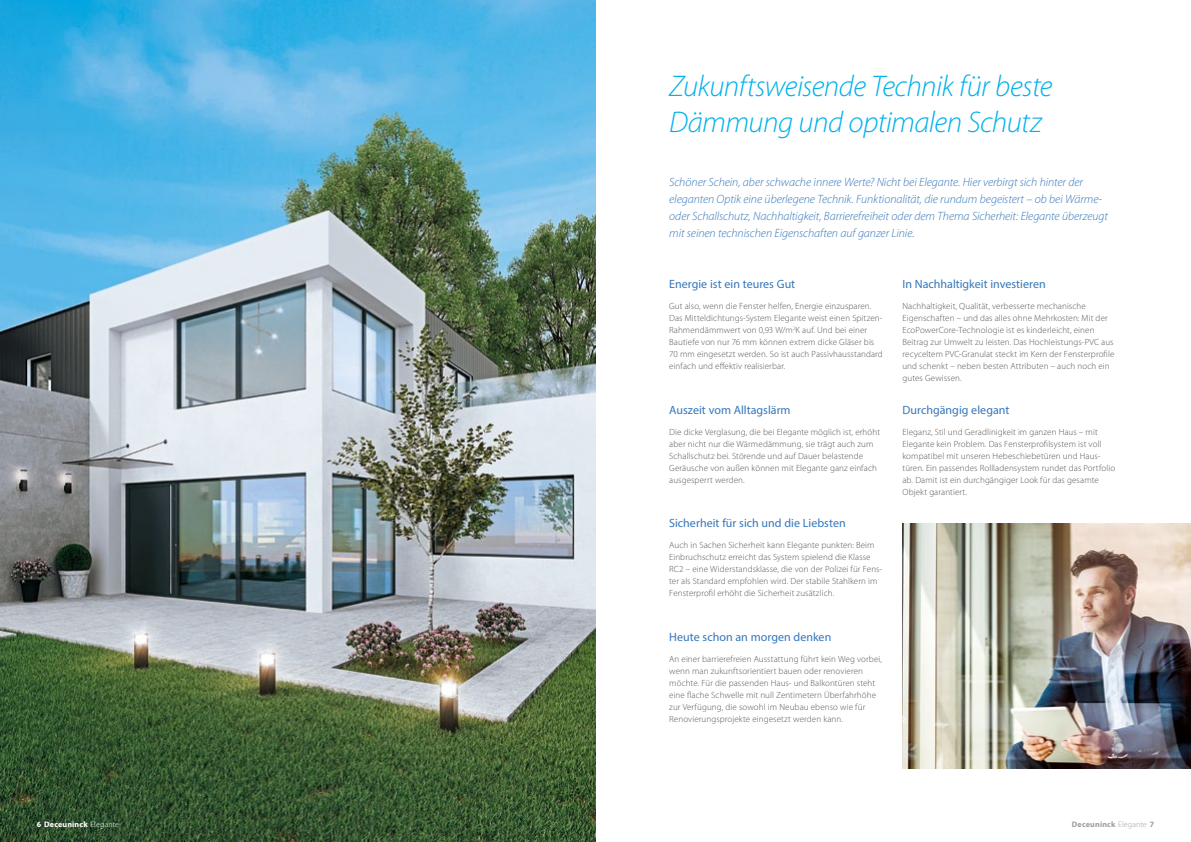
<style>
.page{position:relative;width:1191px;height:842px;background:#fff}
.page>*{position:absolute;margin:0;border:0;box-sizing:border-box;transform-origin:0 0}
.t1{font:italic 300 30px/36px "Myriad Pro";letter-spacing:-.02em;color:#00b1eb}
.t2{font:italic 300 12px/17px "Myriad Pro";letter-spacing:-.005em;color:#3476bb}
.t3{font:12px "Myriad Pro";color:#3476bb}
.t4{font:300 9px/12px "Myriad Pro";letter-spacing:.01em;color:#565656}
.t5{font:700 8px "Myriad Pro";letter-spacing:.025em;color:#fff}
.t6{font:700 8px "Myriad Pro";letter-spacing:.025em;color:#9c9d9d}
.s1{font-weight:300}
</style>
<div class="page">
<img style="left:0;top:0;width:595px;height:842px">
<img style="left:902px;top:523px;width:289px;height:245px">
<h1 class="t1" style="left:669px;top:68px;width:385px">Zukunftsweisende Technik für beste<br>Dämmung und optimalen Schutz</h1>
<p class="t2" style="left:669px;top:173px;width:440px">Schöner Schein, aber schwache innere Werte? Nicht bei Elegante. Hier verbirgt sich hinter der eleganten Optik eine überlegene Technik. Funktionalität, die rundum begeistert – ob bei Wärme&shy;oder Schallschutz, Nachhaltigkeit, Barrierefreiheit oder dem Thema Sicherheit: Elegante überzeugt mit seinen technischen Eigenschaften auf ganzer Linie.</p>
<h2 class="t3" style="left:669px;top:276px;width:128px">Energie ist ein teures Gut</h2>
<p class="t4" style="left:669px;top:300px;width:215px">Gut also, wenn die Fenster helfen, Energie einzusparen.<br>Das Mitteldichtungs-System Elegante weist einen Spitzen-Rahmendämmwert von 0,93 W/m<sup>2</sup>K auf. Und bei einer Bautiefe von nur 76 mm können extrem dicke Gläser bis 70 mm eingesetzt werden. So ist auch Passivhausstandard einfach und effektiv realisierbar.</p>
<h2 class="t3" style="left:669px;top:402px;width:123px">Auszeit vom Alltagslärm</h2>
<p class="t4" style="left:669px;top:426px;width:212px">Die dicke Verglasung, die bei Elegante möglich ist, erhöht aber nicht nur die Wärmedämmung, sie trägt auch zum Schallschutz bei. Störende und auf Dauer belastende Geräusche von außen können mit Elegante ganz einfach ausgesperrt werden.</p>
<h2 class="t3" style="left:669px;top:516px;width:178px">Sicherheit für sich und die Liebsten</h2>
<p class="t4" style="left:669px;top:539px;width:214px">Auch in Sachen Sicherheit kann Elegante punkten: Beim Einbruchschutz erreicht das System spielend die Klasse RC2 – eine Widerstandsklasse, die von der Polizei für Fens&shy;ter als Standard empfohlen wird. Der stabile Stahlkern im Fensterprofil erhöht die Sicherheit zusätzlich.</p>
<h2 class="t3" style="left:669px;top:629px;width:164px">Heute schon an morgen denken</h2>
<p class="t4" style="left:669px;top:653px;width:214px">An einer barrierefreien Ausstattung führt kein Weg vorbei, wenn man zukunftsorientiert bauen oder renovieren möchte. Für die passenden Haus- und Balkontüren steht eine flache Schwelle mit null Zentimetern Überfahrhöhe zur Verfügung, die sowohl im Neubau ebenso wie für Renovierungsprojekte eingesetzt werden kann.</p>
<h2 class="t3" style="left:902px;top:276px;width:145px">In Nachhaltigkeit investieren</h2>
<p class="t4" style="left:902px;top:300px;width:213px">Nachhaltigkeit, Qualität, verbesserte mechanische Eigenschaften – und das alles ohne Mehrkosten: Mit der EcoPowerCore-Technologie ist es kinderleicht, einen Beitrag zur Umwelt zu leisten. Das Hochleistungs-PVC aus recyceltem PVC-Granulat steckt im Kern der Fensterprofile und schenkt – neben besten Attributen – auch noch ein gutes Gewissen.</p>
<h2 class="t3" style="left:902px;top:402px;width:108px">Durchgängig elegant</h2>
<p class="t4" style="left:902px;top:426px;width:214px">Eleganz, Stil und Geradlinigkeit im ganzen Haus – mit Elegante kein Problem. Das Fensterprofilsystem ist voll kompatibel mit unseren Hebeschiebetüren und Haus&shy;türen. Ein passendes Rollladensystem rundet das Portfolio ab. Damit ist ein durchgängiger Look für das gesamte Objekt garantiert.</p>
<p class="t5" style="left:37px;top:819px;width:84px">6 Deceuninck <span class="s1">Elegante</span></p>
<p class="t6" style="left:1071px;top:819px;width:84px">Deceuninck <span class="s1">Elegante</span> 7</p>
</div>
